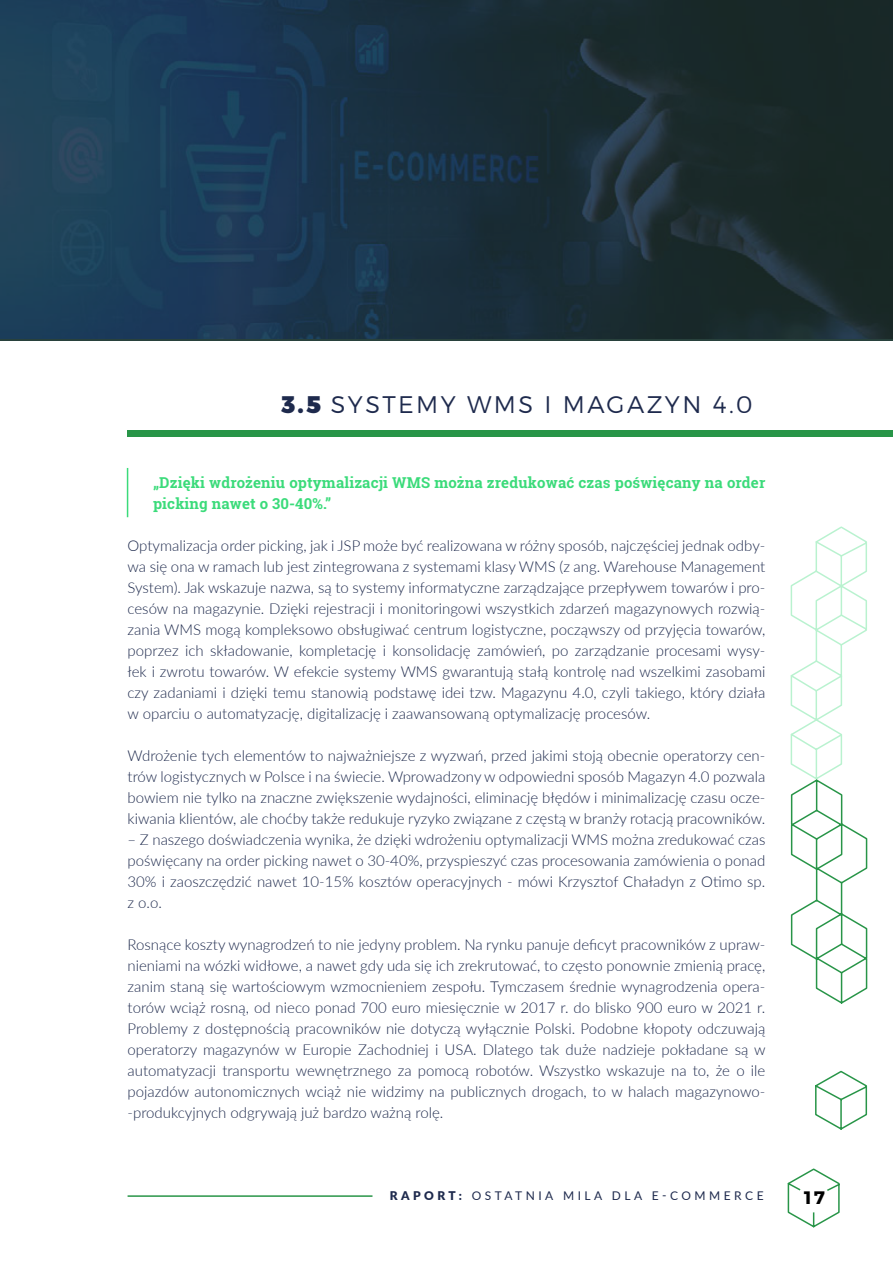
<style>
.page{position:relative;width:893px;height:1263px;background:#fff}
.page>*{position:absolute;margin:0;border:0;box-sizing:border-box;transform-origin:0 0}
.t1{font:300 24px "Montserrat";letter-spacing:.1em;color:#1e2a4d}
.t2{font:700 18px "Montserrat";color:#000}
.t3{font:300 15px/21px "Lato";color:#1e2a4d;text-align:justify}
.t4{font:700 15px/21px "Roboto Slab";letter-spacing:.01em;color:#3bdb7a}
.t5{font:12px "Lato";letter-spacing:.29em;color:#1e2a4d}
.s1{font-weight:900}
</style>
<div class="page">
<div style="left:128px;top:430px;width:765px;height:6px;background:#289548"></div>
<svg style="left:815px;top:1070px;width:53px;height:60px"></svg>
<svg style="left:787px;top:1168px;width:53px;height:60px"></svg>
<div style="left:799px;top:1182px;width:29px;height:30px;background:#fff;border-radius:50%"></div>
<div style="left:798px;top:1182px;width:31px;height:30px;border:2px solid #fff;border-radius:50%"></div>
<hr style="left:128px;top:1195px;width:244px;height:2px;background:#289548">
<svg style="left:790px;top:526px;width:78px;height:478px"></svg>
<hr style="left:127px;top:468px;width:1px;height:49px;background:#3bdb7a">
<img style="left:0;top:0;width:893px;height:339px">
<h1 class="t1" style="left:281px;top:389px;width:473px"><span class="s1">3.5</span> SYSTEMY WMS I MAGAZYN 4.0</h1>
<p class="t4" style="left:153px;top:472px;width:614px">„Dzięki wdrożeniu optymalizacji WMS można zredukować czas poświęcany na order picking nawet o 30-40%.”</p>
<p class="t3" style="left:128px;top:535px;width:639px">Optymalizacja order picking, jak i JSP może być realizowana w różny sposób, najczęściej jednak odby&shy;wa się ona w ramach lub jest zintegrowana z systemami klasy WMS (z ang. Warehouse Management System). Jak wskazuje nazwa, są to systemy informatyczne zarządzające przepływem towarów i pro&shy;cesów na magazynie. Dzięki rejestracji i monitoringowi wszystkich zdarzeń magazynowych rozwią&shy;zania WMS mogą kompleksowo obsługiwać centrum logistyczne, począwszy od przyjęcia towarów, poprzez ich składowanie, kompletację i konsolidację zamówień, po zarządzanie procesami wysy&shy;łek i zwrotu towarów. W efekcie systemy WMS gwarantują stałą kontrolę nad wszelkimi zasobami czy zadaniami i dzięki temu stanowią podstawę idei tzw. Magazynu 4.0, czyli takiego, który działa w oparciu o automatyzację, digitalizację i zaawansowaną optymalizację procesów.</p>
<p class="t3" style="left:128px;top:745px;width:639px">Wdrożenie tych elementów to najważniejsze z wyzwań, przed jakimi stoją obecnie operatorzy cen&shy;trów logistycznych w Polsce i na świecie. Wprowadzony w odpowiedni sposób Magazyn 4.0 pozwala bowiem nie tylko na znaczne zwiększenie wydajności, eliminację błędów i minimalizację czasu ocze&shy;kiwania klientów, ale choćby także redukuje ryzyko związane z częstą w branży rotacją pracowników.</p>
<p class="t3" style="left:128px;top:829px;width:639px">– Z naszego doświadczenia wynika, że dzięki wdrożeniu optymalizacji WMS można zredukować czas poświęcany na order picking nawet o 30-40%, przyspieszyć czas procesowania zamówienia o ponad 30% i zaoszczędzić nawet 10-15% kosztów operacyjnych - mówi Krzysztof Chaładyn z Otimo sp. z o.o.</p>
<p class="t3" style="left:128px;top:934px;width:640px">Rosnące koszty wynagrodzeń to nie jedyny problem. Na rynku panuje deficyt pracowników z upraw&shy;nieniami na wózki widłowe, a nawet gdy uda się ich zrekrutować, to często ponownie zmienią pracę, zanim staną się wartościowym wzmocnieniem zespołu. Tymczasem średnie wynagrodzenia opera&shy;torów wciąż rosną, od nieco ponad 700 euro miesięcznie w 2017 r. do blisko 900 euro w 2021 r.<br>Problemy z dostępnością pracowników nie dotyczą wyłącznie Polski. Podobne kłopoty odczuwają operatorzy magazynów w Europie Zachodniej i USA. Dlatego tak duże nadzieje pokładane są w automatyzacji transportu wewnętrznego za pomocą robotów. Wszystko wskazuje na to, że o ile pojazdów autonomicznych wciąż nie widzimy na publicznych drogach, to w halach magazynowo--produkcyjnych odgrywają już bardzo ważną rolę.</p>
<p class="t5" style="left:390px;top:1187px;width:375px"><span class="s1">RAPORT:</span> OSTATNIA MILA DLA E-COMMERCE</p>
<p class="t2" style="left:802px;top:1186px;width:24px">17</p>
</div>
